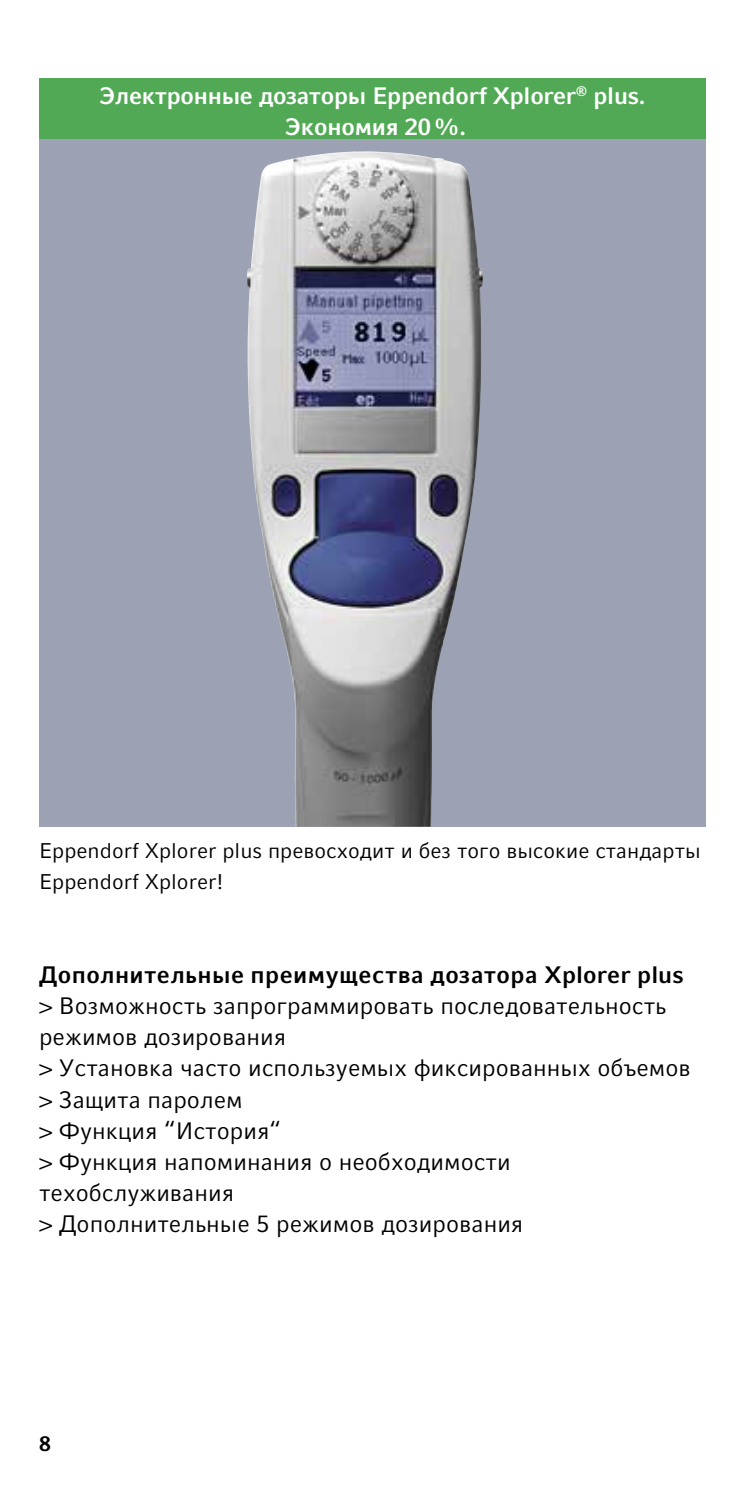
<style>
.page{position:relative;width:745px;height:1489px;background:#fff}
.page>*{position:absolute;margin:0;border:0;box-sizing:border-box;transform-origin:0 0}
.t1{font:23.75px/31.2px "Compatil Factfor Eppendorf";color:#000}
.t2{font:700 23.75px/31.2px "Compatil Factfor Eppendorf";letter-spacing:-.01em;color:#fff;text-align:center}
.t3{font:700 23.75px "Compatil Factfor Eppendorf";letter-spacing:.02em;color:#000}
.t4{font:21.25px/31.2px "Compatil Factfor Eppendorf";color:#000}
.t5{font:700 21.25px "Compatil Factfor Eppendorf";color:#000}
</style>
<div class="page">
<svg style="left:39px;top:138px;width:666px;height:688px;background:#979cac"></svg>
<img style="left:247px;top:151px;width:125px;height:217px">
<div style="left:39px;top:78px;width:666px;height:60px;background:#52a955"></div>
<p class="t2" style="left:99px;top:80px;width:547px">Электронные дозаторы Eppendorf Xplorer<sup>®</sup> plus.<br>Экономия 20 %.</p>
<p class="t4" style="left:39px;top:835px;width:662px">Eppendorf Xplorer plus превосходит и без того высокие стандарты<br>Eppendorf Xplorer!</p>
<p class="t3" style="left:39px;top:960px;width:645px">Дополнительные преимущества дозатора Xplorer plus</p>
<p class="t1" style="left:39px;top:990px;width:653px">&gt; Возможность запрограммировать последовательность режимов дозирования<br>&gt; Установка часто используемых фиксированных объемов &gt; Защита паролем<br>&gt; Функция “История“<br>&gt; Функция напоминания о необходимости техобслуживания<br>&gt; Дополнительные 5 режимов дозирования</p>
<p class="t5" style="left:39px;top:1430px;width:13px">8</p>
</div>
